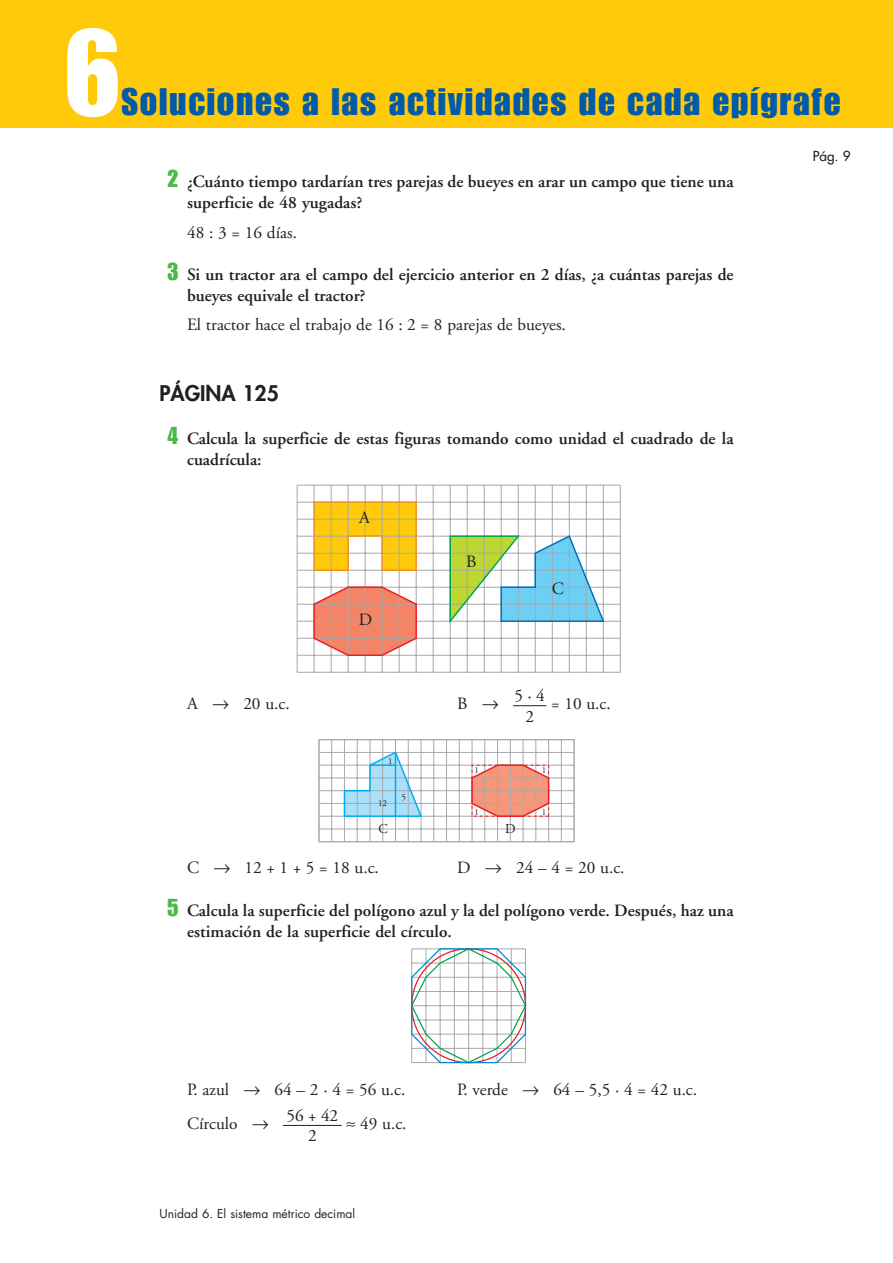
<style>
.page{position:relative;width:893px;height:1263px;background:#fff}
.page>*{position:absolute;margin:0;border:0;box-sizing:border-box;transform-origin:0 0}
.t1{font:120px "Impact";color:#fff}
.t2{font:37.5px "Impact";letter-spacing:.05em;color:#015aaa}
.t3{font:800 21px "Futura";color:#231f20}
.t4{font:600 17.25px/21px "Adobe Garamond";letter-spacing:.005em;color:#231f20}
.t5{font:17.25px/20.2px "Adobe Garamond";color:#231f20;text-align:center}
.t6{font:13.5px "Futura";color:#231f20}
.t7{font:13.5px "Adobe Garamond";color:#231f20}
.t8{font:12px "Futura";color:#231f20}
.t9{font:9px "Adobe Garamond";color:#231f20}
.s1{font-family:"Impact";font-weight:400;font-size:24px;color:#4cb848}
.s2{font-family:"Anaya Math 1"}
</style>
<div class="page">
<div style="left:0;top:0;width:893px;height:128px;background:#feca0a"></div>
<hr style="left:283px;top:1125px;width:59px;height:1px;background:#231f20">
<svg style="left:411px;top:948px;width:116px;height:116px"></svg>
<div style="left:319px;top:739px;width:255px;height:103px;border:1px solid #a8a9ad"></div>
<hr style="left:319px;top:841px;width:255px;height:1px;background:#a8a9ad">
<hr style="left:319px;top:829px;width:255px;height:1px;background:#a8a9ad">
<hr style="left:319px;top:816px;width:255px;height:1px;background:#a8a9ad">
<hr style="left:319px;top:803px;width:255px;height:1px;background:#a8a9ad">
<hr style="left:319px;top:790px;width:255px;height:1px;background:#a8a9ad">
<hr style="left:319px;top:778px;width:255px;height:1px;background:#a8a9ad">
<hr style="left:319px;top:765px;width:255px;height:1px;background:#a8a9ad">
<hr style="left:319px;top:752px;width:255px;height:1px;background:#a8a9ad">
<hr style="left:319px;top:739px;width:255px;height:1px;background:#a8a9ad">
<hr style="left:319px;top:740px;width:1px;height:102px;background:#a8a9ad">
<hr style="left:331px;top:740px;width:1px;height:102px;background:#a8a9ad">
<hr style="left:344px;top:740px;width:1px;height:102px;background:#a8a9ad">
<hr style="left:357px;top:740px;width:1px;height:102px;background:#a8a9ad">
<hr style="left:370px;top:740px;width:1px;height:102px;background:#a8a9ad">
<hr style="left:382px;top:740px;width:1px;height:102px;background:#a8a9ad">
<hr style="left:395px;top:740px;width:1px;height:102px;background:#a8a9ad">
<hr style="left:408px;top:740px;width:1px;height:102px;background:#a8a9ad">
<hr style="left:421px;top:740px;width:1px;height:102px;background:#a8a9ad">
<hr style="left:433px;top:740px;width:1px;height:102px;background:#a8a9ad">
<hr style="left:446px;top:740px;width:1px;height:102px;background:#a8a9ad">
<hr style="left:459px;top:740px;width:1px;height:102px;background:#a8a9ad">
<hr style="left:472px;top:740px;width:1px;height:102px;background:#a8a9ad">
<hr style="left:484px;top:740px;width:1px;height:102px;background:#a8a9ad">
<hr style="left:497px;top:740px;width:1px;height:102px;background:#a8a9ad">
<hr style="left:510px;top:740px;width:1px;height:102px;background:#a8a9ad">
<hr style="left:523px;top:740px;width:1px;height:102px;background:#a8a9ad">
<hr style="left:535px;top:740px;width:1px;height:102px;background:#a8a9ad">
<hr style="left:548px;top:740px;width:1px;height:102px;background:#a8a9ad">
<hr style="left:561px;top:740px;width:1px;height:102px;background:#a8a9ad">
<hr style="left:574px;top:740px;width:1px;height:102px;background:#a8a9ad">
<svg style="left:470px;top:764px;width:80px;height:54px"></svg>
<svg style="left:343px;top:750px;width:80px;height:68px"></svg>
<div style="left:472px;top:765px;width:77px;height:52px;border:1px dashed #ee1d23"></div>
<hr style="left:395px;top:752px;width:1px;height:64px;background:#00aeef">
<hr style="left:370px;top:764px;width:25px;height:2px;background:#00aeef">
<hr style="left:513px;top:705px;width:33px;height:1px;background:#231f20">
<hr style="left:399px;top:485px;width:1px;height:187px;background:#a8a9ad">
<hr style="left:382px;top:485px;width:1px;height:187px;background:#a8a9ad">
<hr style="left:365px;top:485px;width:1px;height:187px;background:#a8a9ad">
<hr style="left:348px;top:485px;width:1px;height:187px;background:#a8a9ad">
<hr style="left:331px;top:485px;width:1px;height:187px;background:#a8a9ad">
<hr style="left:314px;top:485px;width:1px;height:187px;background:#a8a9ad">
<hr style="left:297px;top:485px;width:1px;height:187px;background:#a8a9ad">
<hr style="left:416px;top:485px;width:1px;height:187px;background:#a8a9ad">
<hr style="left:433px;top:485px;width:1px;height:187px;background:#a8a9ad">
<hr style="left:450px;top:485px;width:1px;height:187px;background:#a8a9ad">
<hr style="left:467px;top:485px;width:1px;height:187px;background:#a8a9ad">
<hr style="left:484px;top:485px;width:1px;height:187px;background:#a8a9ad">
<hr style="left:501px;top:485px;width:1px;height:187px;background:#a8a9ad">
<hr style="left:518px;top:485px;width:1px;height:187px;background:#a8a9ad">
<hr style="left:535px;top:485px;width:1px;height:187px;background:#a8a9ad">
<hr style="left:552px;top:485px;width:1px;height:187px;background:#a8a9ad">
<hr style="left:569px;top:485px;width:1px;height:187px;background:#a8a9ad">
<hr style="left:586px;top:485px;width:1px;height:187px;background:#a8a9ad">
<hr style="left:603px;top:485px;width:1px;height:187px;background:#a8a9ad">
<hr style="left:620px;top:485px;width:1px;height:187px;background:#a8a9ad">
<hr style="left:297px;top:502px;width:323px;height:1px;background:#a8a9ad">
<hr style="left:297px;top:519px;width:323px;height:1px;background:#a8a9ad">
<hr style="left:297px;top:536px;width:323px;height:1px;background:#a8a9ad">
<hr style="left:297px;top:553px;width:323px;height:1px;background:#a8a9ad">
<hr style="left:297px;top:570px;width:323px;height:1px;background:#a8a9ad">
<hr style="left:297px;top:587px;width:323px;height:1px;background:#a8a9ad">
<hr style="left:297px;top:604px;width:323px;height:1px;background:#a8a9ad">
<hr style="left:297px;top:621px;width:323px;height:1px;background:#a8a9ad">
<hr style="left:297px;top:638px;width:323px;height:1px;background:#a8a9ad">
<hr style="left:297px;top:655px;width:323px;height:1px;background:#a8a9ad">
<hr style="left:297px;top:672px;width:323px;height:1px;background:#a8a9ad">
<hr style="left:297px;top:485px;width:323px;height:1px;background:#a8a9ad">
<svg style="left:313px;top:501px;width:105px;height:71px;background:#f5ca41"></svg>
<svg style="left:313px;top:585px;width:105px;height:72px;background:#ec9783"></svg>
<svg style="left:449px;top:534px;width:156px;height:92px"></svg>
<p class="t1" style="left:64px;top:30px;width:59px">6</p>
<p class="t2" style="left:121px;top:89px;width:720px">Soluciones a las actividades de cada epígrafe</p>
<p class="t4" style="left:187px;top:173px;width:548px;text-indent:-20px"><span class="s1">2</span> ¿Cuánto tiempo tardarían tres parejas de bueyes en arar un campo que tiene una superficie de 48 yugadas?</p>
<p class="t5" style="left:187px;top:224px;width:111px">48 : 3 = 16 días.</p>
<p class="t4" style="left:187px;top:266px;width:548px;text-indent:-20px"><span class="s1">3</span> Si un tractor ara el campo del ejercicio anterior en 2 días, ¿a cuántas parejas de bueyes equivale el tractor?</p>
<p class="t5" style="left:187px;top:316px;width:380px">El tractor hace el trabajo de 16 : 2 = 8 parejas de bueyes.</p>
<p class="t3" style="left:159px;top:383px;width:121px">PÁGINA 125</p>
<p class="t4" style="left:187px;top:429px;width:548px;text-indent:-20px"><span class="s1">4</span> Calcula la superficie de estas figuras tomando como unidad el cuadrado de la cuadrícula:</p>
<p class="t5" style="left:359px;top:509px;width:12px">A</p>
<p class="t5" style="left:359px;top:611px;width:15px">D</p>
<p class="t5" style="left:466px;top:553px;width:12px">B</p>
<p class="t5" style="left:552px;top:580px;width:14px">C</p>
<p class="t5" style="left:515px;top:687px;width:32px">5 · 4<br>2</p>
<p class="t5" style="left:187px;top:695px;width:104px">A <span class="s2">8</span> 20 u.c.</p>
<p class="t5" style="left:457px;top:695px;width:43px">B <span class="s2">8</span></p>
<p class="t5" style="left:551px;top:695px;width:61px">= 10 u.c.</p>
<p class="t9" style="left:388px;top:757px;width:6px">1</p>
<p class="t9" style="left:378px;top:800px;width:11px">12</p>
<p class="t9" style="left:401px;top:794px;width:6px">5</p>
<p class="t9" style="left:475px;top:766px;width:6px">1</p>
<p class="t9" style="left:475px;top:808px;width:6px">1</p>
<p class="t7" style="left:379px;top:823px;width:11px">C</p>
<p class="t7" style="left:505px;top:823px;width:12px">D</p>
<p class="t9" style="left:542px;top:766px;width:6px">1</p>
<p class="t9" style="left:542px;top:808px;width:6px">1</p>
<p class="t5" style="left:187px;top:859px;width:193px">C <span class="s2">8</span> 12 + 1 + 5 = 18 u.c.</p>
<p class="t5" style="left:457px;top:859px;width:169px">D <span class="s2">8</span> 24 – 4 = 20 u.c.</p>
<p class="t4" style="left:187px;top:901px;width:548px;text-indent:-20px"><span class="s1">5</span> Calcula la superficie del polígono azul y la del polígono verde. Después, haz una estimación de la superficie del círculo.</p>
<p class="t5" style="left:187px;top:1081px;width:220px">P. azul <span class="s2">8</span> 64 – 2 · 4 = 56 u.c.</p>
<p class="t5" style="left:457px;top:1081px;width:241px">P. verde <span class="s2">8</span> 64 – 5,5 · 4 = 42 u.c.</p>
<p class="t5" style="left:187px;top:1115px;width:83px">Círculo <span class="s2">8</span></p>
<p class="t5" style="left:346px;top:1115px;width:62px"><span class="s2">≈</span> 49 u.c.</p>
<p class="t5" style="left:286px;top:1107px;width:53px">56 + 42<br>2</p>
<p class="t8" style="left:159px;top:1208px;width:197px">Unidad 6. El sistema métrico decimal</p>
<p class="t6" style="left:813px;top:149px;width:39px">Pág. 9</p>
</div>
